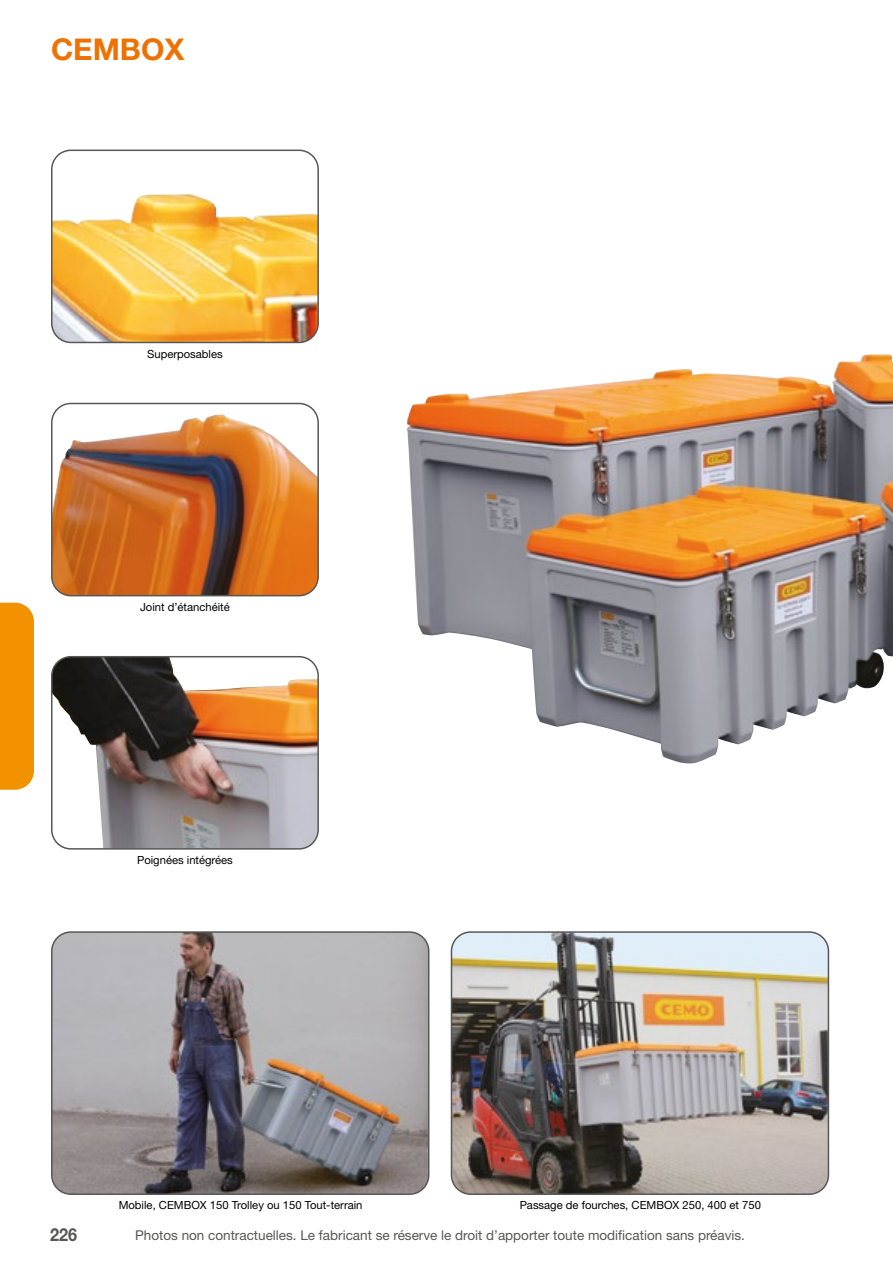
<style>
.page{position:relative;width:893px;height:1263px;background:#fff}
.page>*{position:absolute;margin:0;border:0;box-sizing:border-box;transform-origin:0 0}
.t1{font:700 30px "Helvetica Neue LT Pro";color:#ee7203}
.t2{font:700 18px "Helvetica Neue LT Pro";color:#575756;scale:.9 1}
.t3{font:13.5px "Helvetica Neue LT Pro";color:#575756}
.t4{font:11.25px "Helvetica Neue LT Pro";color:#000}
</style>
<div class="page">
<div style="left:0;top:603px;width:34px;height:187px;background:#f39200"></div>
<img style="left:406px;top:354px;width:479px;height:409px">
<img style="left:451px;top:934px;width:377px;height:260px">
<div style="left:451px;top:931px;width:378px;height:264px;border:2px solid #575756;border-radius:19px"></div>
<img style="left:52px;top:933px;width:377px;height:261px">
<div style="left:51px;top:931px;width:378px;height:264px;border:2px solid #575756;border-radius:19px"></div>
<img style="left:52px;top:194px;width:266px;height:148px">
<div style="left:51px;top:150px;width:268px;height:193px;border:2px solid #575756;border-radius:19px"></div>
<img style="left:52px;top:414px;width:266px;height:182px">
<div style="left:51px;top:403px;width:268px;height:193px;border:2px solid #575756;border-radius:19px"></div>
<img style="left:52px;top:657px;width:266px;height:190px">
<div style="left:51px;top:656px;width:268px;height:194px;border:2px solid #575756;border-radius:19px"></div>
<h1 class="t1" style="left:51px;top:30px;width:135px">CEMBOX</h1>
<p class="t4" style="left:147px;top:347px;width:77px">Superposables</p>
<p class="t4" style="left:140px;top:600px;width:91px">Joint d’étanchéité</p>
<p class="t4" style="left:137px;top:853px;width:97px">Poignées intégrées</p>
<p class="t4" style="left:119px;top:1198px;width:245px">Mobile, CEMBOX 150 Trolley ou 150 Tout-terrain</p>
<p class="t4" style="left:520px;top:1198px;width:243px">Passage de fourches, CEMBOX 250, 400 et 750</p>
<h2 class="t2" style="left:50px;top:1223px;width:32px">226</h2>
<p class="t3" style="left:135px;top:1226px;width:611px">Photos non contractuelles. Le fabricant se réserve le droit d’apporter toute modification sans préavis.</p>
</div>
